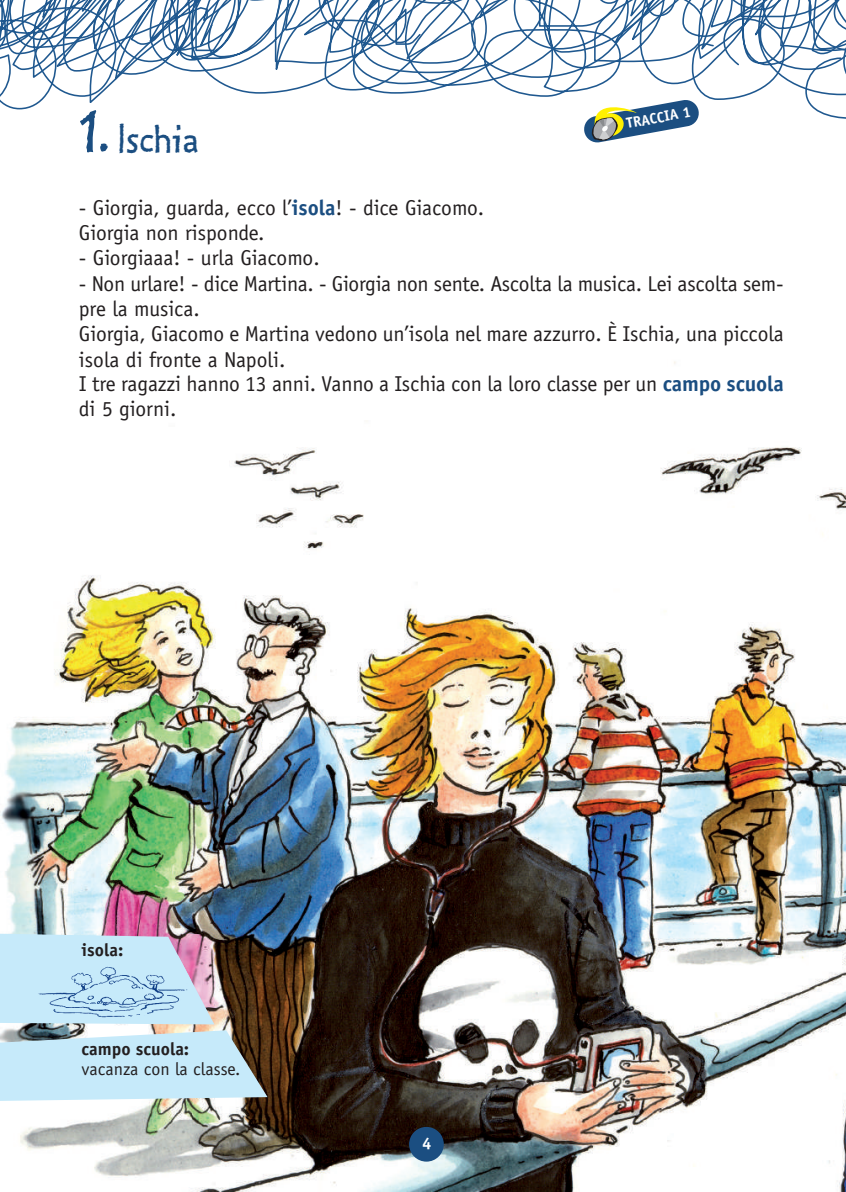
<style>
.page{position:relative;width:846px;height:1192px;background:#fff}
.page>*{position:absolute;margin:0;border:0;box-sizing:border-box;transform-origin:0 0}
.t1{font:43.75px "Kosmik Plain Three";color:#1b4e81;scale:1.1 1}
.t2{font:21.53px/25px "Officina Sans";letter-spacing:-.005em;color:#231f20}
.t3{font:17.85px "Officina Sans";color:#231f20}
.t4{font:700 17.85px "Officina Sans";color:#231f20}
.t5{font:700 16.62px "Officina Sans";color:#fff}
.t6{font:700 14.88px "Officina Sans";color:#fff}
.s1{font-size:74.2px}
.s2{font-weight:700;color:#1b4e81}
</style>
<div class="page">
<img style="left:1px;top:361px;width:844px;height:831px">
<div style="left:409px;top:1127px;width:34px;height:34px;background:#1b4e81;border-radius:50%"></div>
<svg style="left:0;top:933px;width:214px;height:91px;background:#c7d2e5"></svg>
<img style="left:34px;top:955px;width:156px;height:67px">
<svg style="left:0;top:1030px;width:267px;height:71px;background:#bad6e1"></svg>
<svg style="left:5px;top:0;width:840px;height:143px"></svg>
<h1 class="t1" style="left:79px;top:112px;width:110px"><span class="s1">1.</span> Ischia</h1>
<p class="t6" style="left:625px;top:117px;width:67px;rotate:-10deg">TRACCIA 1</p>
<p class="t2" style="left:79px;top:196px;width:407px">- Giorgia, guarda, ecco l’<span class="s2">isola</span>! - dice Giacomo.<br>Giorgia non risponde.</p>
<p class="t2" style="left:79px;top:247px;width:242px">- Giorgiaaa! - urla Giacomo.</p>
<p class="t2" style="left:79px;top:273px;width:706px">- Non urlare! - dice Martina. - Giorgia non sente. Ascolta la musica. Lei ascolta sem&shy;pre la musica.<br>Giorgia, Giacomo e Martina vedono un’isola nel mare azzurro. È Ischia, una piccola isola di fronte a Napoli.<br>I tre ragazzi hanno 13 anni. Vanno a Ischia con la loro classe per un <span class="s2">campo scuola </span>di 5 giorni.</p>
<p class="t4" style="left:82px;top:943px;width:43px">isola:</p>
<p class="t4" style="left:82px;top:1042px;width:109px">campo scuola:</p>
<p class="t3" style="left:82px;top:1061px;width:160px">vacanza con la classe.</p>
<p class="t5" style="left:422px;top:1136px;width:11px">4</p>
</div>
